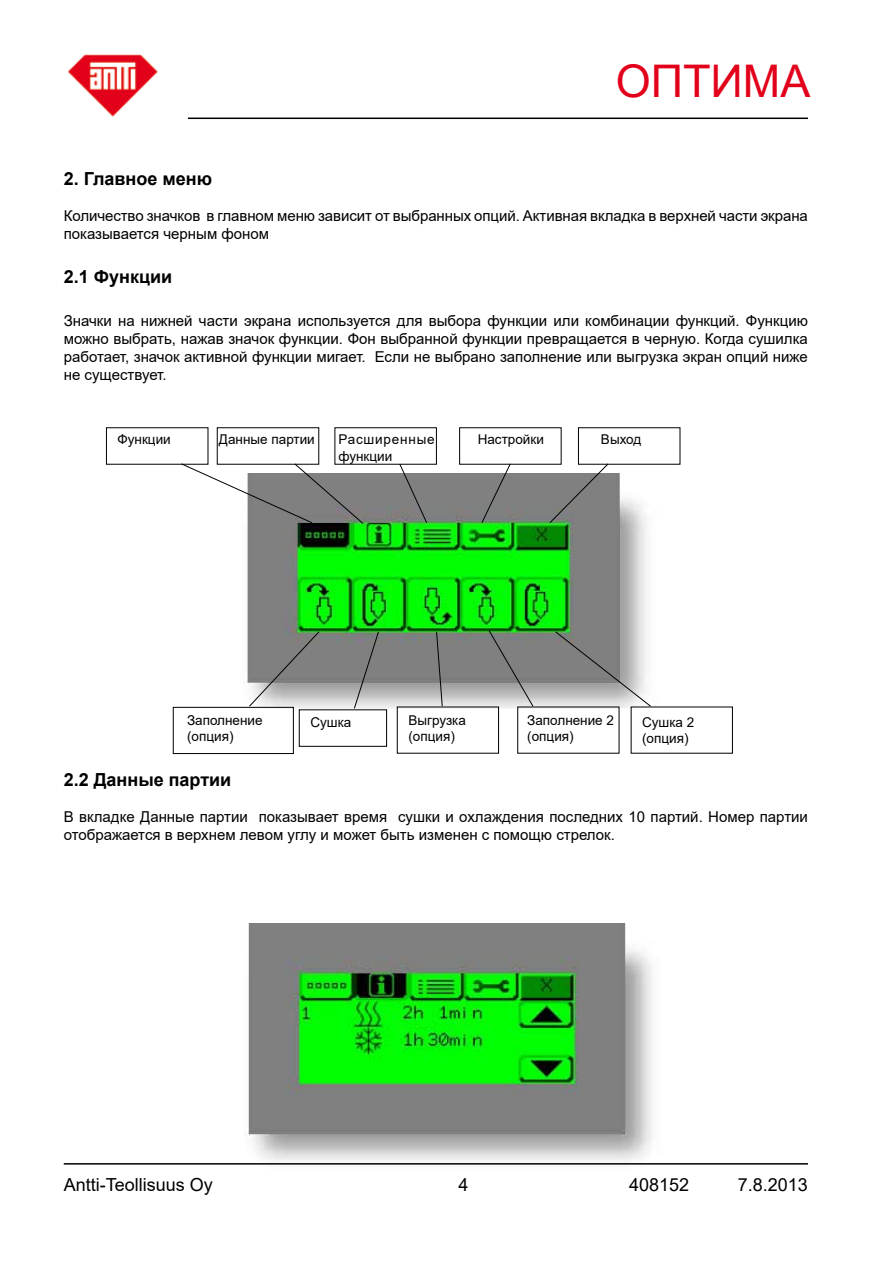
<style>
.page{position:relative;width:893px;height:1263px;background:#fff}
.page>*{position:absolute;margin:0;border:0;box-sizing:border-box;transform-origin:0 0}
.t1{font:45px "Arial";color:#e2001a}
.t2{font:700 18px "Arial";color:#000}
.t3{font:18px "Arial";color:#000}
.t4{font:15px/18px "Arial";color:#000}
.t5{font:13.5px/16.2px "Arial";color:#000}
.t6{font:13.5px/16.2px "Arial";letter-spacing:.06em;color:#000}
</style>
<div class="page">
<hr style="left:188px;top:118px;width:620px;height:1px;background:#000">
<hr style="left:64px;top:1163px;width:744px;height:1px;background:#000">
<img style="left:68px;top:54px;width:90px;height:63px">
<img style="left:234px;top:474px;width:427px;height:235px">
<div style="left:299px;top:709px;width:88px;height:38px;border:1px solid #000"></div>
<div style="left:173px;top:707px;width:121px;height:47px;border:1px solid #000"></div>
<svg style="left:180px;top:463px;width:184px;height:61px"></svg>
<svg style="left:399px;top:463px;width:29px;height:61px;background:#888c88"></svg>
<svg style="left:481px;top:463px;width:30px;height:61px;background:#888d88"></svg>
<svg style="left:549px;top:463px;width:60px;height:61px;background:#8d8e8d"></svg>
<svg style="left:248px;top:631px;width:72px;height:76px;background:#959694"></svg>
<svg style="left:353px;top:631px;width:26px;height:78px;background:#8f928f"></svg>
<svg style="left:436px;top:631px;width:7px;height:76px"></svg>
<svg style="left:488px;top:629px;width:46px;height:78px;background:#8a908a"></svg>
<svg style="left:555px;top:631px;width:97px;height:76px;background:#a6a6a6"></svg>
<img style="left:236px;top:924px;width:431px;height:241px">
<h1 class="t1" style="left:616px;top:50px;width:196px">OПТИMA</h1>
<p class="t2" style="left:64px;top:166px;width:150px">2. Главное меню</p>
<p class="t4" style="left:64px;top:207px;width:746px">Количество значков в главном меню зависит от выбранных опций. Активная вкладка в верхней части экрана показывается черным фоном</p>
<p class="t2" style="left:64px;top:264px;width:110px">2.1 Функции</p>
<p class="t4" style="left:64px;top:311px;width:746px;text-align:justify">Значки на нижней части экрана используется для выбора функции или комбинации функций. Функцию можно выбрать, нажав значок функции. Фон выбранной функции превращается в черную. Когда сушилка работает, значок активной функции мигает. Если не выбрано заполнение или выгрузка экран опций ниже не существует.</p>
<p class="t5" style="left:118px;top:431px;width:55px">Функции</p>
<p class="t5" style="left:219px;top:431px;width:97px">Данные партии</p>
<p class="t6" style="left:338px;top:431px;width:98px">Расширенные функции</p>
<p class="t5" style="left:478px;top:431px;width:68px">Настройки</p>
<p class="t5" style="left:601px;top:431px;width:42px">Выход</p>
<p class="t5" style="left:187px;top:712px;width:77px">Заполнение (опция)</p>
<p class="t5" style="left:310px;top:714px;width:43px">Сушка</p>
<p class="t5" style="left:408px;top:712px;width:59px">Выгрузка (опция)</p>
<p class="t5" style="left:527px;top:712px;width:88px">Заполнение 2 (опция)</p>
<p class="t5" style="left:642px;top:714px;width:54px">Сушка 2 (опция)</p>
<p class="t2" style="left:64px;top:767px;width:169px">2.2 Данные партии</p>
<p class="t4" style="left:64px;top:807px;width:746px">В вкладке Данные партии показывает время сушки и охлаждения последних 10 партий. Номер партии отображается в верхнем левом углу и может быть изменен с помощю стрелок.</p>
<p class="t3" style="left:64px;top:1172px;width:151px">Antti-Teollisuus Oy</p>
<p class="t3" style="left:458px;top:1172px;width:12px">4</p>
<p class="t3" style="left:629px;top:1172px;width:62px">408152</p>
<p class="t3" style="left:738px;top:1172px;width:72px">7.8.2013</p>
</div>
